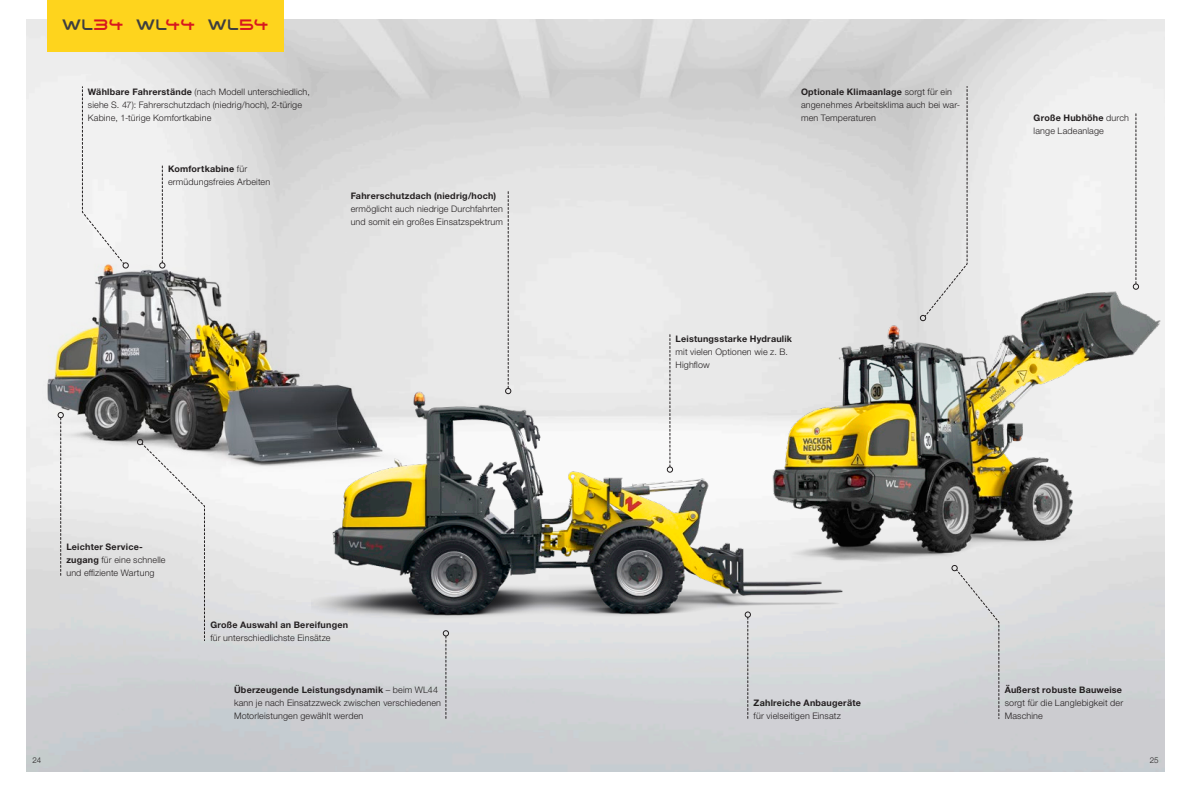
<style>
.page{position:relative;width:1191px;height:791px;background:#fff}
.page>*{position:absolute;margin:0;border:0;box-sizing:border-box;transform-origin:0 0}
.t1{font:16px "Wacker Neuson";letter-spacing:-.005em;color:#3e3e3f}
.t2{font:300 9px/13px "Helvetica Neue LTW1 G";letter-spacing:.015em;color:#231f20}
.t3{font:700 9px "Helvetica Neue LTW1 G";letter-spacing:.025em;color:#231f20}
.t4{font:300 8px "Helvetica Neue LTW1 G";color:#231f20}
.s1{color:#d7171f}
.s2{font-weight:700}
</style>
<div class="page">
<img style="left:27px;top:20px;width:1137px;height:751px">
<div style="left:47px;top:0;width:236px;height:51px;background:#fed41d"></div>
<img style="left:771px;top:263px;width:394px;height:304px">
<svg style="left:920px;top:86px;width:47px;height:235px;background:#dcdcdc"></svg>
<svg style="left:745px;top:677px;width:5px;height:41px"></svg>
<svg style="left:951px;top:565px;width:48px;height:154px;background:#d5d6d8"></svg>
<svg style="left:443px;top:677px;width:6px;height:41px"></svg>
<svg style="left:505px;top:192px;width:6px;height:99px"></svg>
<svg style="left:1133px;top:114px;width:5px;height:175px"></svg>
<img style="left:312px;top:291px;width:547px;height:386px">
<img style="left:27px;top:254px;width:395px;height:253px">
<img style="left:48px;top:267px;width:58px;height:147px">
<div style="left:82px;top:86px;width:46px;height:182px;background:#f1f1f1"></div>
<svg style="left:137px;top:439px;width:68px;height:202px"></svg>
<svg style="left:159px;top:166px;width:6px;height:102px"></svg>
<svg style="left:58px;top:412px;width:6px;height:163px"></svg>
<h1 class="t1" style="left:62px;top:18px;width:208px">WL<span class="s1">34</span> WL<span class="s1">44</span> WL<span class="s1">54</span></h1>
<p class="t2" style="left:88px;top:85px;width:224px"><span class="s2">Wählbare Fahrerstände</span> (nach Modell unterschiedlich, siehe S. 47): Fahrerschutzdach (niedrig/hoch), 2-türige<br>Kabine, 1-türige Komfortkabine</p>
<p class="t2" style="left:801px;top:85px;width:160px"><span class="s2">Optionale Klimaanlage</span> sorgt für ein angenehmes Arbeitsklima auch bei war&shy;men Temperaturen</p>
<p class="t2" style="left:168px;top:163px;width:104px"><span class="s2">Komfortkabine</span> für ermüdungsfreies Arbeiten</p>
<p class="t3" style="left:351px;top:190px;width:147px">Fahrerschutzdach (niedrig/hoch)</p>
<p class="t2" style="left:351px;top:202px;width:154px">ermöglicht auch niedrige Durchfahrten und somit ein großes Einsatzspektrum</p>
<p class="t3" style="left:675px;top:333px;width:118px">Leistungsstarke Hydraulik</p>
<p class="t2" style="left:675px;top:345px;width:114px">mit vielen Optionen wie z. B.<br>Highflow</p>
<p class="t2" style="left:1033px;top:111px;width:97px"><span class="s2">Große Hubhöhe</span> durch lange Ladeanlage</p>
<p class="t2" style="left:66px;top:540px;width:101px"><span class="s2">Leichter Service&shy;zugang</span> für eine schnelle und effiziente Wartung</p>
<p class="t3" style="left:210px;top:619px;width:139px">Große Auswahl an Bereifungen</p>
<p class="t2" style="left:210px;top:631px;width:122px">für unterschiedlichste Einsätze</p>
<p class="t2" style="left:234px;top:683px;width:208px"><span class="s2">Überzeugende Leistungsdynamik</span> – beim WL44 kann je nach Einsatzzweck zwischen verschiedenen<br>Motorleistungen gewählt werden</p>
<p class="t3" style="left:753px;top:697px;width:109px">Zahlreiche Anbaugeräte</p>
<p class="t2" style="left:753px;top:709px;width:89px">für vielseitigen Einsatz</p>
<p class="t3" style="left:1004px;top:684px;width:119px">Äußerst robuste Bauweise</p>
<p class="t2" style="left:1004px;top:696px;width:120px">sorgt für die Langlebigkeit der<br>Maschine</p>
<p class="t4" style="left:33px;top:755px;width:10px">24</p>
<p class="t4" style="left:1149px;top:755px;width:10px">25</p>
</div>
